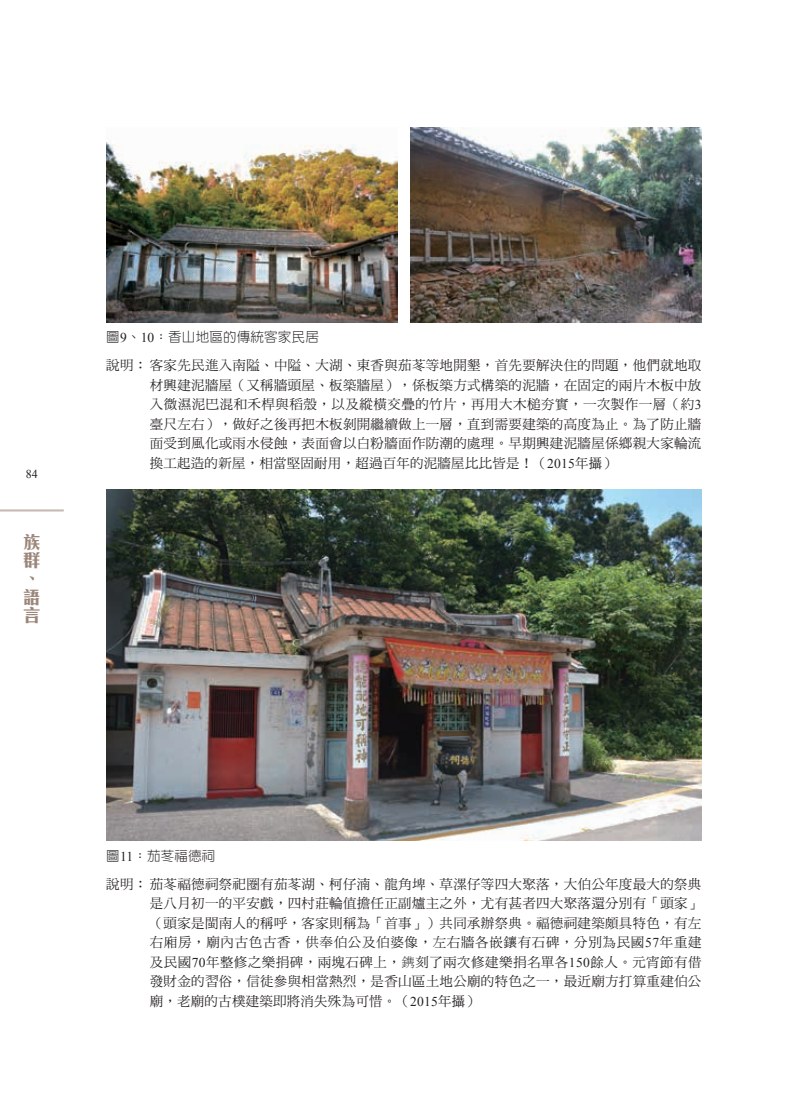
<style>
.page{position:relative;width:808px;height:1106px;background:#fff}
.page>*{position:absolute;margin:0;border:0;box-sizing:border-box;transform-origin:0 0}
.t1{font:700 18px/18.3px "C Hei 3 HK";color:#9b8679}
.t2{font:13.5px/19.5px "DF Ming Std W5";letter-spacing:.02em;color:#231f20;text-align:justify}
.t3{font:300 13.5px "AR New Hei B5";letter-spacing:.015em;color:#231f20}
.t4{font:12px "Times New Roman";color:#231f20}
.s1{font-family:"Times New Roman";font-weight:400}
.s2{font-family:"Times New Roman"}
.s3{font-family:"Li Song Pro"}
</style>
<div class="page">
<hr style="left:0;top:509px;width:64px;height:2px;background:#c7bab2">
<img style="left:106px;top:489px;width:596px;height:351px">
<img style="left:410px;top:128px;width:292px;height:194px">
<img style="left:106px;top:142px;width:291px;height:180px">
<p class="t4" style="left:26px;top:466px;width:13px">84</p>
<h1 class="t1" style="left:23px;top:531px;width:19px">族群、語言</h1>
<p class="t3" style="left:106px;top:330px;width:214px">圖<span class="s1">9</span>、<span class="s1">10</span>：香山地區的傳統客家民居</p>
<p class="t2" style="left:150px;top:355px;width:553px;text-indent:-43px">說明：客家先民進入南隘、中隘、大湖、東香與茄苳等地開墾，首先要解決住的問題，他們就地取材興建泥牆屋（又稱牆頭屋、板築牆屋），係板築方式構築的泥牆，在固定的兩片木板中放入微濕泥巴混和禾桿與稻殼，以及縱橫交疊的竹片，再用大木槌夯實，一次製作一層（約<span class="s2">3</span>臺尺左右），做好之後再把木板剝開繼續做上一層，直到需要建築的高度為止。為了防止牆面受到風化或雨水侵蝕，表面會以白粉牆面作防潮的處理。早期興建泥牆屋係鄉親大家輪流換工起造的新屋，相當堅固耐用，超過百年的泥牆屋比比皆是！（<span class="s2">2015</span>年攝）</p>
<p class="t3" style="left:106px;top:849px;width:111px">圖<span class="s1">11</span>：茄苳福德祠</p>
<p class="t2" style="left:150px;top:873px;width:553px;text-indent:-43px">說明：茄苳福德祠祭祀圈有茄苳湖、柯仔湳、龍角埤、草漯仔等四大聚落，大伯公年度最大的祭典是八月初一的平安戲，四村莊輪值擔任正副爐主之外，尤有甚者四大聚落還分別有「頭家」（頭家是閩南人的稱呼，客家則稱為「首事」）共同承辦祭典。福德祠建築頗具特色，有左右廂房，廟內古色古香，供奉伯公及伯婆像，左右牆各嵌鑲有石碑，分別為民國<span class="s2">57</span>年重建及民國<span class="s2">70</span>年整修之樂捐碑，兩塊石碑上，<span class="s3">鎸</span>刻了兩次修建樂捐名單各<span class="s2">150</span>餘人。元宵節有借發財金的習俗，信徒參與相當熱烈，是香山區土地公廟的特色之一，最近廟方打算重建伯公廟，老廟的古樸建築即將消失殊為可惜。（<span class="s2">2015</span>年攝）</p>
</div>
